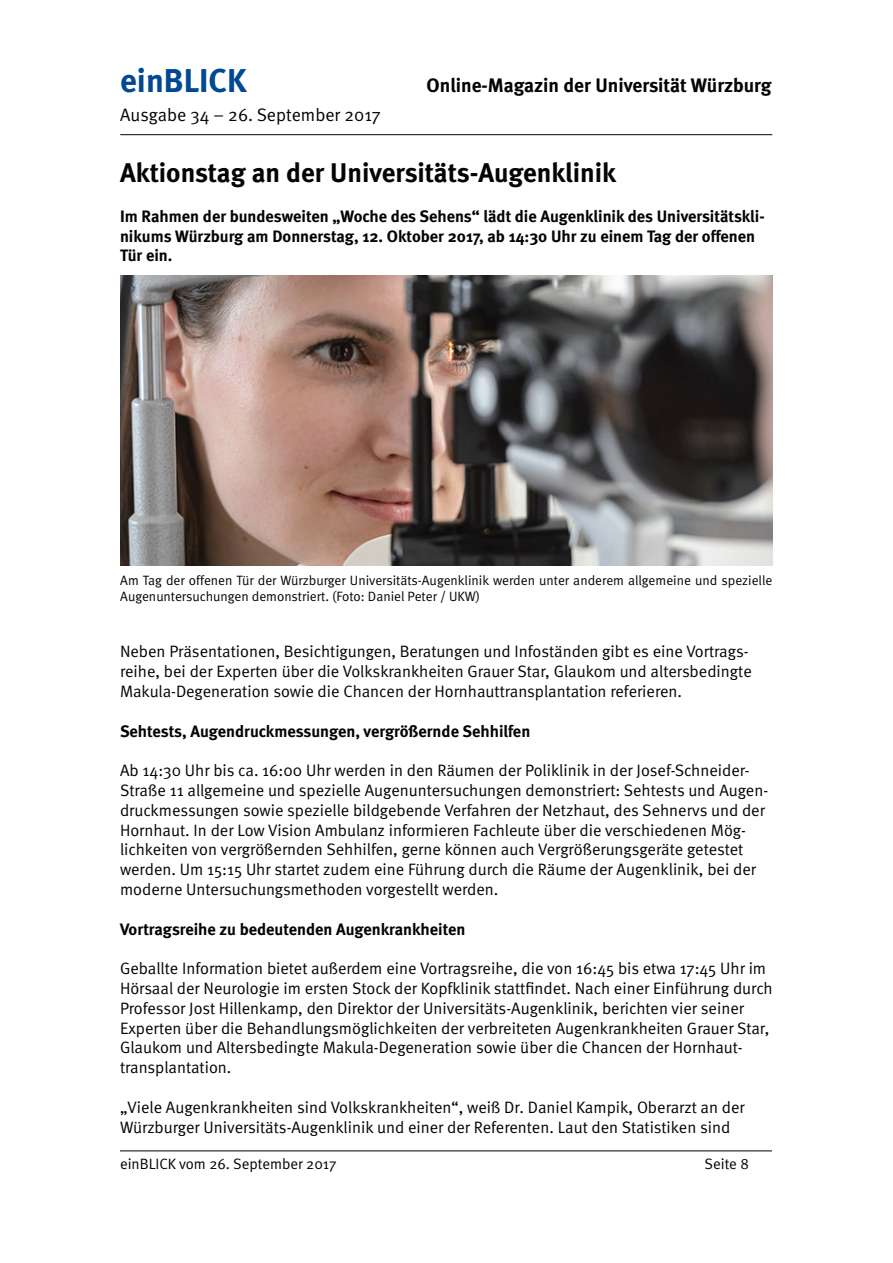
<style>
.page{position:relative;width:893px;height:1263px;background:#fff}
.page>*{position:absolute;margin:0;border:0;box-sizing:border-box;transform-origin:0 0}
.t1{font:700 33px "Meta";color:#014990}
.t2{font:700 27px "Meta";color:#040503}
.t3{font:700 19.5px "Meta";color:#040503}
.t4{font:18px "Meta Normal";color:#040503}
.t5{font:16.5px/19.8px "Meta Normal";color:#040503}
.t6{font:700 16.5px/19.8px "Meta";color:#040503}
.t7{font:15px "Meta Normal";color:#040503}
.t8{font:13.5px/16.2px "Meta Normal";color:#040503}
</style>
<div class="page">
<hr style="left:120px;top:134px;width:652px;height:1px;background:#040503">
<hr style="left:120px;top:1150px;width:652px;height:1px;background:#040503">
<img style="left:120px;top:276px;width:652px;height:289px">
<h1 class="t1" style="left:120px;top:61px;width:128px">einBLICK</h1>
<p class="t3" style="left:427px;top:74px;width:346px">Online-Magazin der Universität Würzburg</p>
<p class="t4" style="left:120px;top:105px;width:262px">Ausgabe 34 – 26. September 2017</p>
<h2 class="t2" style="left:120px;top:157px;width:498px">Aktionstag an der Universitäts-Augenklinik</h2>
<p class="t6" style="left:120px;top:206px;width:646px">Im Rahmen der bundesweiten „Woche des Sehens“ lädt die Augenklinik des Universitätskli&shy;nikums Würzburg am Donnerstag, 12. Oktober 2017, ab 14:30 Uhr zu einem Tag der offenen<br>Tür ein.</p>
<p class="t8" style="left:120px;top:572px;width:654px">Am Tag der offenen Tür der Würzburger Universitäts-Augenklinik werden unter anderem allgemeine und spezielle<br>Augenuntersuchungen demonstriert. (Foto: Daniel Peter / UKW)</p>
<p class="t5" style="left:120px;top:641px;width:633px">Neben Präsentationen, Besichtigungen, Beratungen und Infoständen gibt es eine Vortrags&shy;reihe, bei der Experten über die Volkskrankheiten Grauer Star, Glaukom und altersbedingte<br>Makula-Degeneration sowie die Chancen der Hornhauttransplantation referieren.</p>
<p class="t6" style="left:120px;top:721px;width:412px">Sehtests, Augendruckmessungen, vergrößernde Sehhilfen</p>
<p class="t5" style="left:120px;top:760px;width:650px">Ab 14:30 Uhr bis ca. 16:00 Uhr werden in den Räumen der Poliklinik in der Josef-Schneider-Straße 11 allgemeine und spezielle Augenuntersuchungen demonstriert: Sehtests und Augen&shy;druckmessungen sowie spezielle bildgebende Verfahren der Netzhaut, des Sehnervs und der Hornhaut. In der Low Vision Ambulanz informieren Fachleute über die verschiedenen Mög&shy;lichkeiten von vergrößernden Sehhilfen, gerne können auch Vergrößerungsgeräte getestet werden. Um 15:15 Uhr startet zudem eine Führung durch die Räume der Augenklinik, bei der moderne Untersuchungsmethoden vorgestellt werden.</p>
<p class="t6" style="left:120px;top:919px;width:347px">Vortragsreihe zu bedeutenden Augenkrankheiten</p>
<p class="t5" style="left:120px;top:958px;width:654px">Geballte Information bietet außerdem eine Vortragsreihe, die von 16:45 bis etwa 17:45 Uhr im Hörsaal der Neurologie im ersten Stock der Kopfklinik stattfindet. Nach einer Einführung durch Professor Jost Hillenkamp, den Direktor der Universitäts-Augenklinik, berichten vier seiner Experten über die Behandlungsmöglichkeiten der verbreiteten Augenkrankheiten Grauer Star, Glaukom und Altersbedingte Makula-Degeneration sowie über die Chancen der Hornhaut&shy;transplantation.</p>
<p class="t5" style="left:120px;top:1097px;width:626px">„Viele Augenkrankheiten sind Volkskrankheiten“, weiß Dr. Daniel Kampik, Oberarzt an der<br>Würzburger Universitäts-Augenklinik und einer der Referenten. Laut den Statistiken sind</p>
<p class="t7" style="left:120px;top:1155px;width:218px">einBLICK vom 26. September 2017</p>
<p class="t7" style="left:705px;top:1155px;width:46px">Seite 8</p>
</div>
